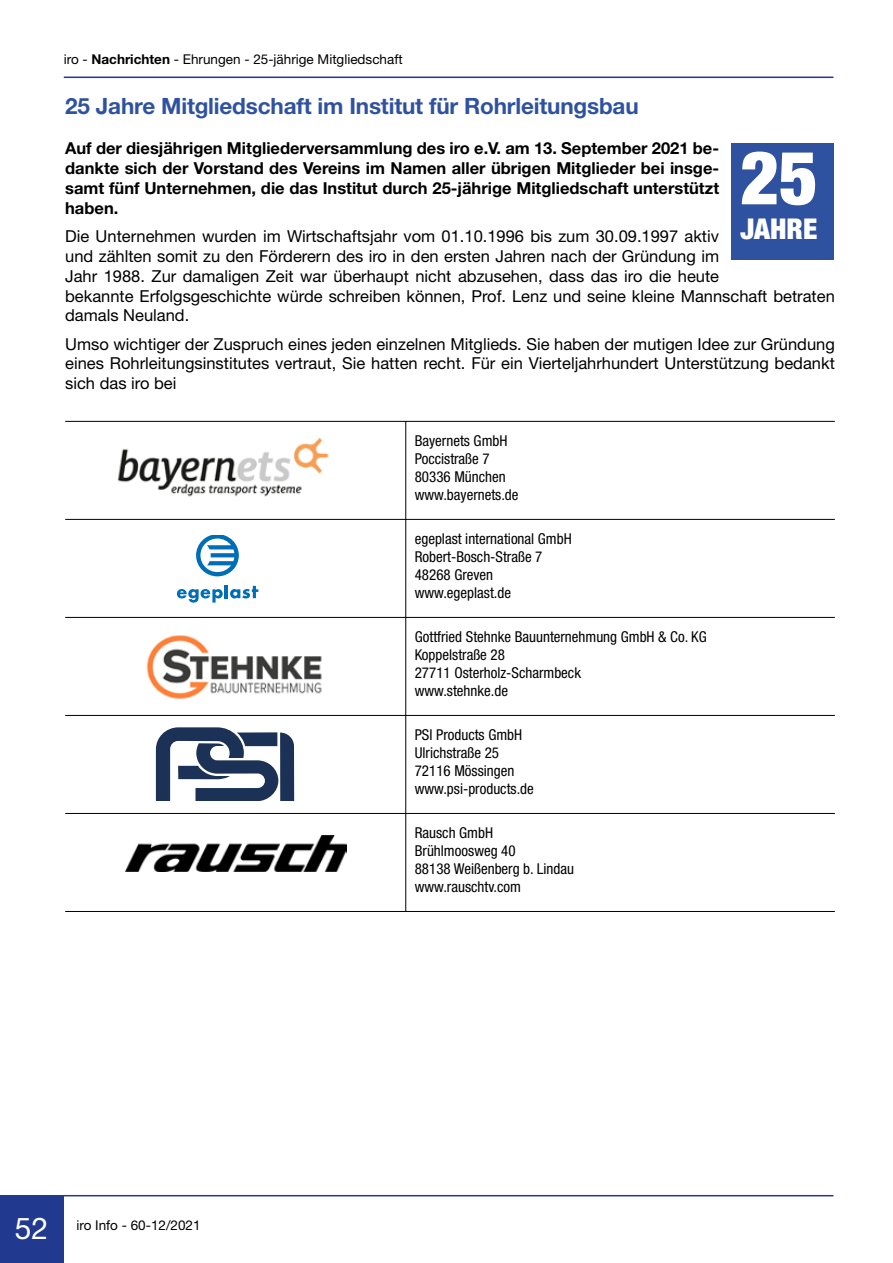
<style>
.page{position:relative;width:893px;height:1263px;background:#fff}
.page>*{position:absolute;margin:0;border:0;box-sizing:border-box;transform-origin:0 0}
.t1{font:900 condensed 74.55px "Helvetica Neue LT Std";color:#fff}
.t2{font:30px "Helvetica Neue LT Std";color:#fff}
.t3{font:900 condensed 28.65px "Helvetica Neue LT Std";color:#fff}
.t4{font:700 22.5px "Helvetica Neue LT Std";letter-spacing:-.01em;color:#2f52a0}
.t5{font:16.5px/19.8px "Helvetica Neue LT Std";color:#000}
.t6{font:700 16.5px/19.8px "Helvetica Neue LT Std";color:#000;text-align:justify}
.t7{font:condensed 15px/18px "Helvetica Neue LT Std";color:#000}
.t8{font:13.5px "Helvetica Neue LT Std";color:#000}
.s1{font-weight:700}
</style>
<div class="page">
<hr style="left:64px;top:77px;width:769px;height:1px;background:#213a8f">
<div style="left:0;top:1195px;width:64px;height:68px;background:#213a8f"></div>
<hr style="left:64px;top:1195px;width:769px;height:1px;background:#213a8f">
<div style="left:732px;top:143px;width:102px;height:116px;background:#2f52a0"></div>
<hr style="left:405px;top:421px;width:1px;height:491px;background:#000">
<hr style="left:65px;top:421px;width:770px;height:1px;background:#000">
<hr style="left:65px;top:519px;width:770px;height:1px;background:#000">
<hr style="left:65px;top:617px;width:770px;height:1px;background:#000">
<hr style="left:65px;top:715px;width:770px;height:1px;background:#000">
<hr style="left:65px;top:813px;width:770px;height:1px;background:#000">
<hr style="left:65px;top:911px;width:770px;height:1px;background:#000">
<img style="left:117px;top:437px;width:212px;height:60px">
<img style="left:126px;top:835px;width:221px;height:36px">
<svg style="left:196px;top:535px;width:43px;height:41px"></svg>
<svg style="left:177px;top:585px;width:81px;height:18px"></svg>
<svg style="left:156px;top:727px;width:138px;height:74px"></svg>
<img style="left:146px;top:635px;width:176px;height:64px">
<p class="t8" style="left:64px;top:51px;width:340px">iro - <span class="s1">Nachrichten</span> - Ehrungen - 25-jährige Mitgliedschaft</p>
<h3 class="t4" style="left:65px;top:92px;width:575px">25 Jahre Mitgliedschaft im Institut für Rohrleitungsbau</h3>
<p class="t6" style="left:65px;top:138px;width:655px">Auf der diesjährigen Mitgliederversammlung des iro e.V. am 13. September 2021 be&shy;dankte sich der Vorstand des Vereins im Namen aller übrigen Mitglieder bei insge&shy;samt fünf Unternehmen, die das Institut durch 25-jährige Mitgliedschaft unterstützt haben.</p>
<p class="t5" style="left:65px;top:226px;width:771px">Die Unternehmen wurden im Wirtschaftsjahr vom 01.10.1996 bis zum 30.09.1997 aktiv<br>und zählten somit zu den Förderern des iro in den ersten Jahren nach der Gründung im<br>Jahr 1988. Zur damaligen Zeit war überhaupt nicht abzusehen, dass das iro die heute<br>bekannte Erfolgsgeschichte würde schreiben können, Prof. Lenz und seine kleine Mannschaft betraten damals Neuland.</p>
<p class="t5" style="left:65px;top:334px;width:771px;text-align:justify">Umso wichtiger der Zuspruch eines jeden einzelnen Mitglieds. Sie haben der mutigen Idee zur Gründung eines Rohrleitungsinstitutes vertraut, Sie hatten recht. Für ein Vierteljahrhundert Unterstützung bedankt sich das iro bei</p>
<h1 class="t1" style="left:740px;top:132px;width:79px">25</h1>
<h3 class="t3" style="left:740px;top:211px;width:78px">JAHRE</h3>
<p class="t7" style="left:415px;top:432px;width:105px">Bayernets GmbH<br>Poccistraße 7<br>80336 München www.bayernets.de</p>
<p class="t7" style="left:415px;top:529px;width:159px">egeplast international GmbH<br>Robert-Bosch-Straße 7<br>48268 Greven www.egeplast.de</p>
<p class="t7" style="left:415px;top:627px;width:294px">Gottfried Stehnke Bauunternehmung GmbH &amp; Co. KG<br>Koppelstraße 28<br>27711 Osterholz-Scharmbeck<br>www.stehnke.de</p>
<p class="t7" style="left:415px;top:725px;width:121px">PSI Products GmbH<br>Ulrichstraße 25<br>72116 Mössingen www.psi-products.de</p>
<h2 class="t2" style="left:15px;top:1210px;width:35px">52</h2>
<p class="t8" style="left:77px;top:1217px;width:126px">iro Info - 60-12/2021</p>
<p class="t7" style="left:415px;top:823px;width:161px">Rausch GmbH<br>Brühlmoosweg 40<br>88138 Weißenberg b. Lindau www.rauschtv.com</p>
</div>
